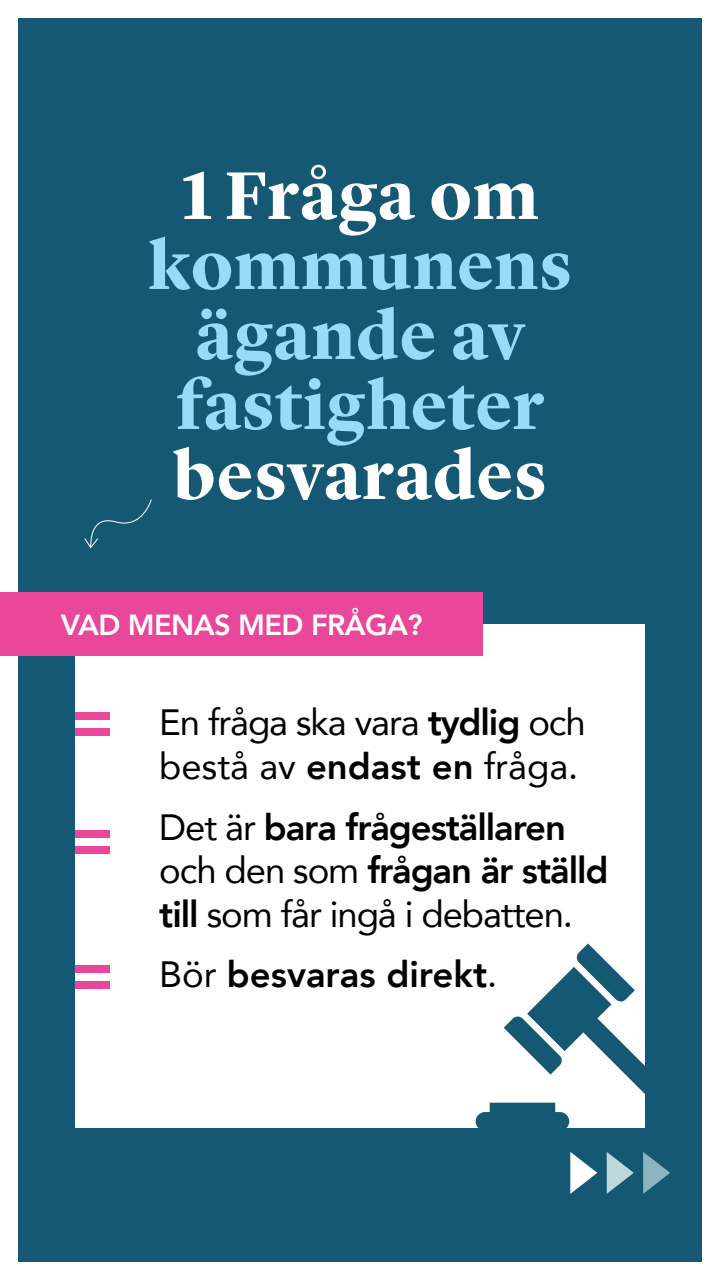
<style>
.page{position:relative;width:720px;height:1280px;background:#fff}
.page>*{position:absolute;margin:0;border:0;box-sizing:border-box;transform-origin:0 0}
.t1{font:700 70px/70px "Lyon Display";letter-spacing:.015em;color:#98daf7;text-align:center}
.t2{font:700 70px "Lyon Display";letter-spacing:.015em;color:#fff}
.t3{font:800 36.5px/43.8px "Avenir";letter-spacing:-.03em;color:#000001}
.t4{font:36.5px/43.8px "Avenir";letter-spacing:-.03em;color:#000001}
.t5{font:800 36.5px "Avenir";color:#000001}
.t6{font:800 29px "Avenir";letter-spacing:-.02em;color:#fff}
.s1{font-weight:800}
.s2{font-weight:400}
</style>
<div class="page">
<div style="left:18px;top:18px;width:684px;height:1244px;background:#155874"></div>
<div style="left:75px;top:624px;width:570px;height:504px;background:#fff"></div>
<div style="left:0;top:592px;width:483px;height:64px;background:#e94799"></div>
<div style="left:476px;top:1112px;width:93px;height:19px;background:#155874;border-radius:9px"></div>
<svg style="left:504px;top:943px;width:141px;height:151px"></svg>
<div style="left:75px;top:713px;width:35px;height:7px;background:#e94799"></div>
<div style="left:75px;top:728px;width:35px;height:8px;background:#e94799"></div>
<div style="left:76px;top:831px;width:34px;height:7px;background:#e94799"></div>
<div style="left:76px;top:847px;width:34px;height:7px;background:#e94799"></div>
<div style="left:76px;top:965px;width:34px;height:8px;background:#e94799"></div>
<div style="left:76px;top:981px;width:34px;height:8px;background:#e94799"></div>
<svg style="left:84px;top:499px;width:68px;height:50px"></svg>
<svg style="left:607px;top:1152px;width:27px;height:42px"></svg>
<svg style="left:570px;top:1152px;width:27px;height:42px"></svg>
<svg style="left:643px;top:1152px;width:27px;height:42px"></svg>
<h1 class="t2" style="left:182px;top:143px;width:358px">1 Fråga om</h1>
<h1 class="t1" style="left:148px;top:225px;width:425px">kommunens ägande av fastigheter</h1>
<h1 class="t2" style="left:174px;top:423px;width:375px">besvarades</h1>
<p class="t6" style="left:61px;top:602px;width:363px">VAD MENAS MED FRÅGA?</p>
<p class="t4" style="left:159px;top:700px;width:428px">En fråga ska vara <span class="s1">tydlig</span> och bestå av <span class="s1">endast en</span> fråga.</p>
<p class="t3" style="left:159px;top:805px;width:451px"><span class="s2">Det är</span> bara frågeställaren <span class="s2">och den som</span> frågan är ställd till <span class="s2">som får ingå i debatten.</span></p>
<p class="t5" style="left:159px;top:946px;width:340px"><span class="s2">Bör</span> besvaras direkt<span class="s2">.</span></p>
</div>
